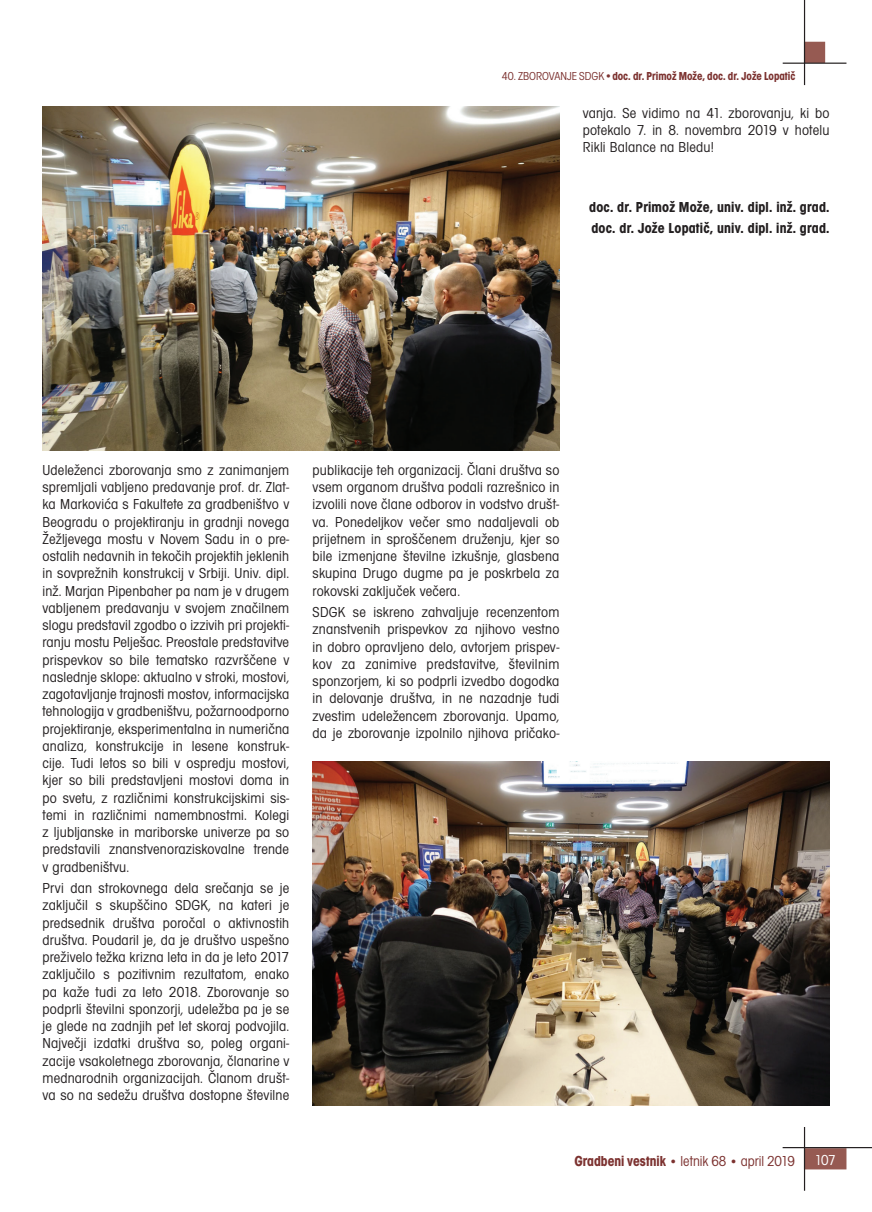
<style>
.page{position:relative;width:872px;height:1212px;background:#fff}
.page>*{position:absolute;margin:0;border:0;box-sizing:border-box;transform-origin:0 0}
.t1{font:condensed 15px/17.2px "Avant Gar Got Itc TEE";letter-spacing:.01em;color:#231f20;text-align:justify}
.t2{font:700 condensed 15px/21.5px "Avant Gar Got Itc TEE";letter-spacing:.01em;color:#231f20}
.t3{font:condensed 15px "Avant Gar Got Itc TEE";color:#7c3230}
.t4{font:condensed 15px "Avant Gar Got Itc TEE";color:#fff}
.t5{font:700 condensed 12px "Avant Gar Got Itc TEE";color:#7c3230}
.s1{font-weight:400}
.s2{font-weight:700}
.s3{font-weight:700;font-size:13.5px}
</style>
<div class="page">
<div style="left:804px;top:1148px;width:42px;height:21px;background:#965a52;border:2px solid #965a52"></div>
<hr style="left:782px;top:1147px;width:90px;height:1px;background:#231f20">
<hr style="left:804px;top:1127px;width:1px;height:64px;background:#231f20">
<div style="left:804px;top:42px;width:21px;height:21px;background:#965a52;border:2px solid #965a52"></div>
<hr style="left:782px;top:63px;width:64px;height:1px;background:#231f20">
<hr style="left:804px;top:0;width:1px;height:85px;background:#231f20">
<img style="left:43px;top:106px;width:516px;height:345px">
<img style="left:313px;top:761px;width:516px;height:345px">
<p class="t5" style="left:501px;top:69px;width:295px"><span class="s1">40. ZBOROVANJE SDGK•</span>doc. dr. Primož Može, doc. dr. Jože Lopatič</p>
<p class="t1" style="left:583px;top:104px;width:248px">vanja. Se vidimo na 41. zborovanju, ki bo potekalo 7. in 8. novembra 2019 v hotelu Rikli Balance na Bledu!</p>
<p class="t2" style="left:589px;top:196px;width:242px">doc. dr. Primož Može, univ. dipl. inž. grad. doc. dr. Jože Lopatič, univ. dipl. inž. grad.</p>
<p class="t1" style="left:43px;top:461px;width:248px">Udeleženci zborovanja smo z zanimanjem spremljali vabljeno predavanje prof. dr. Zlat&shy;ka Markovića s Fakultete za gradbeništvo v Beogradu o projektiranju in gradnji novega Žežljevega mostu v Novem Sadu in o pre&shy;ostalih nedavnih in tekočih projektih jeklenih in sovprežnih konstrukcij v Srbiji. Univ. dipl. inž. Marjan Pipenbaher pa nam je v drugem vabljenem predavanju v svojem značilnem slogu predstavil zgodbo o izzivih pri projekti&shy;ranju mostu Pelješac. Preostale predstavitve prispevkov so bile tematsko razvrščene v naslednje sklope: aktualno v stroki, mostovi, zagotavljanje trajnosti mostov, informacijska tehnologija v gradbeništvu, požarnoodporno projektiranje, eksperimentalna in numerična analiza, konstrukcije in lesene konstruk&shy;cije. Tudi letos so bili v ospredju mostovi, kjer so bili predstavljeni mostovi doma in po svetu, z različnimi konstrukcijskimi sis&shy;temi in različnimi namembnostmi. Kolegi z ljubljanske in mariborske univerze pa so predstavili znanstvenoraziskovalne trende v gradbeništvu.</p>
<p class="t1" style="left:43px;top:880px;width:248px">Prvi dan strokovnega dela srečanja se je zaključil s skupščino SDGK, na kateri je predsednik društva poročal o aktivnostih društva. Poudaril je, da je društvo uspešno preživelo težka krizna leta in da je leto 2017 zaključilo s pozitivnim rezultatom, enako pa kaže tudi za leto 2018. Zborovanje so podprli številni sponzorji, udeležba pa je se je glede na zadnjih pet let skoraj podvojila.<br>Največji izdatki društva so, poleg organi&shy;zacije vsakoletnega zborovanja, članarine v mednarodnih organizacijah. Članom društ&shy;va so na sedežu društva dostopne številne</p>
<p class="t1" style="left:313px;top:461px;width:248px">publikacije teh organizacij. Člani društva so vsem organom društva podali razrešnico in izvolili nove člane odborov in vodstvo društ&shy;va. Ponedeljkov večer smo nadaljevali ob prijetnem in sproščenem druženju, kjer so bile izmenjane številne izkušnje, glasbena skupina Drugo dugme pa je poskrbela za rokovski zaključek večera.</p>
<p class="t1" style="left:313px;top:604px;width:248px">SDGK se iskreno zahvaljuje recenzentom znanstvenih prispevkov za njihovo vestno in dobro opravljeno delo, avtorjem prispev&shy;kov za zanimive predstavitve, številnim sponzorjem, ki so podprli izvedbo dogodka in delovanje društva, in ne nazadnje tudi zvestim udeležencem zborovanja. Upamo, da je zborovanje izpolnilo njihova pričako-</p>
<p class="t3" style="left:574px;top:1152px;width:222px"><span class="s2">Gradbeni vestnik</span> <span class="s3">•</span> letnik 68 <span class="s3">•</span> april 2019</p>
<p class="t4" style="left:814px;top:1152px;width:23px">107</p>
</div>
